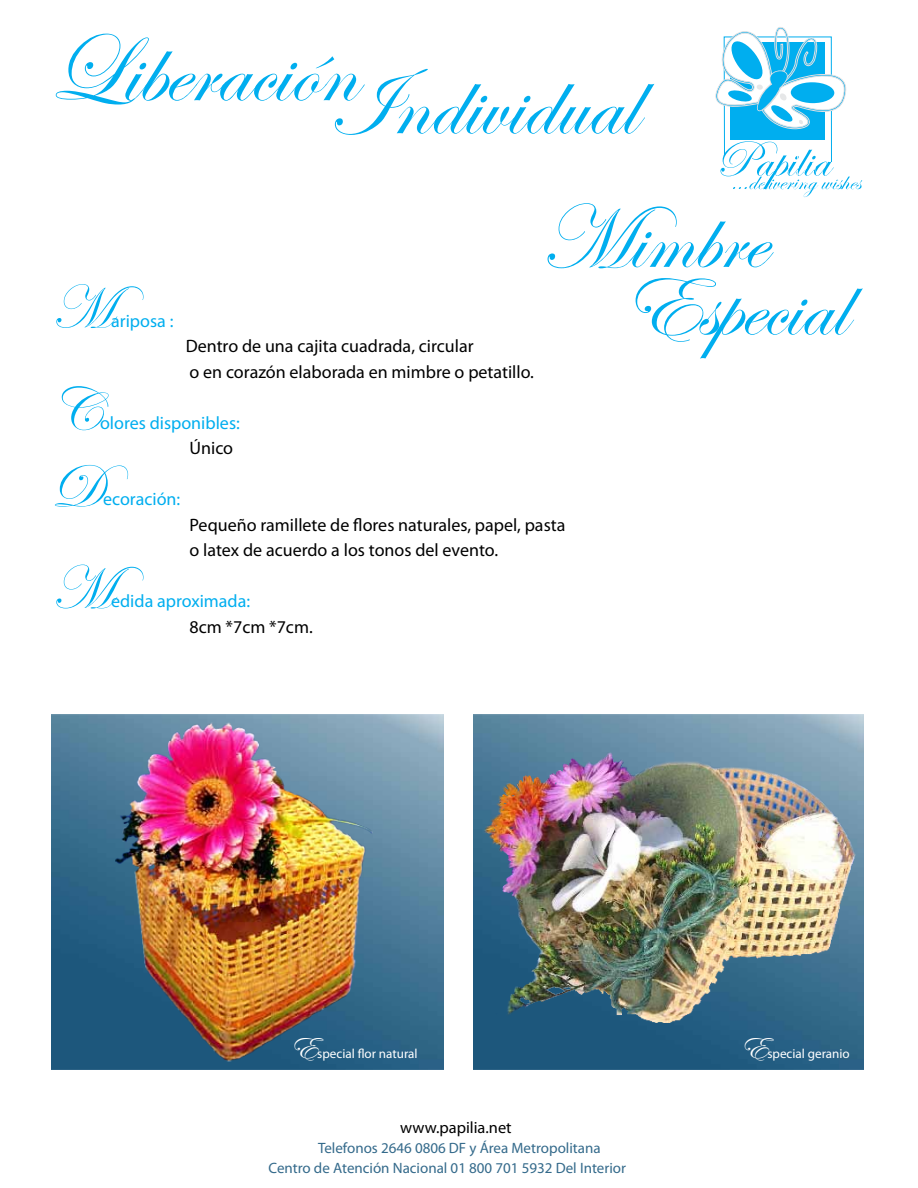
<style>
.page{position:relative;width:918px;height:1188px;background:#fff}
.page>*{position:absolute;margin:0;border:0;box-sizing:border-box;transform-origin:0 0}
.t1{font:97.95px "Edwardian Script ITC";color:#00aeef}
.t2{font:91.2px/67.5px "Edwardian Script ITC";color:#00aeef}
.t3{font:61.5px "Edwardian Script ITC";color:#00aeef}
.t4{font:32.85px "Edwardian Script ITC";color:#fff}
.t5{font:18px/25.5px "Myriad Pro";color:#000}
.t6{font:18px "Myriad Pro";color:#00aeef}
.t7{font:16.35px "Myriad Pro";color:#000}
.t8{font:15px/20.1px "Myriad Pro";color:#346a8b}
.t9{font:13.2px "Myriad Pro";color:#fff}
.t10{font:13.05px "Myriad Pro";color:#fff}
</style>
<div class="page">
<svg style="left:715px;top:27px;width:147px;height:170px"></svg>
<img style="left:51px;top:715px;width:393px;height:354px">
<img style="left:474px;top:715px;width:390px;height:354px">
<img style="left:116px;top:715px;width:260px;height:355px">
<img style="left:480px;top:742px;width:384px;height:281px">
<h1 class="t1" style="left:47px;top:33px;width:590px">LiberaciónIndividual</h1>
<h3 class="t3" style="left:51px;top:274px;width:94px">M</h3>
<p class="t6" style="left:111px;top:310px;width:64px">ariposa :</p>
<p class="t5" style="left:186px;top:333px;width:350px">Dentro de una cajita cuadrada, circular<br>o en corazón elaborada en mimbre o petatillo.</p>
<h3 class="t3" style="left:51px;top:376px;width:51px">C</h3>
<p class="t6" style="left:100px;top:412px;width:141px">olores disponibles:</p>
<p class="t5" style="left:190px;top:435px;width:45px">Único</p>
<h3 class="t3" style="left:51px;top:453px;width:54px">D</h3>
<p class="t6" style="left:103px;top:488px;width:79px">ecoración:</p>
<h2 class="t2" style="left:621px;top:209px;width:226px;text-indent:-82px">Mimbre<br>Especial</h2>
<p class="t5" style="left:190px;top:512px;width:377px">Pequeño ramillete de flores naturales, papel, pasta o latex de acuerdo a los tonos del evento.</p>
<h3 class="t3" style="left:51px;top:555px;width:94px">M</h3>
<p class="t6" style="left:111px;top:590px;width:141px">edida aproximada:</p>
<p class="t5" style="left:190px;top:614px;width:125px">8cm *7cm *7cm.</p>
<h3 class="t4" style="left:290px;top:1030px;width:29px">E</h3>
<p class="t9" style="left:317px;top:1046px;width:102px">special flor natural</p>
<h3 class="t4" style="left:740px;top:1030px;width:29px">E</h3>
<p class="t10" style="left:767px;top:1046px;width:84px">special geranio</p>
<p class="t7" style="left:400px;top:1117px;width:113px">www.papilia.net</p>
<p class="t8" style="left:268px;top:1137px;width:359px;text-indent:50px">Telefonos 2646 0806 DF y Área Metropolitana<br>Centro de Atención Nacional 01 800 701 5932 Del Interior</p>
</div>
